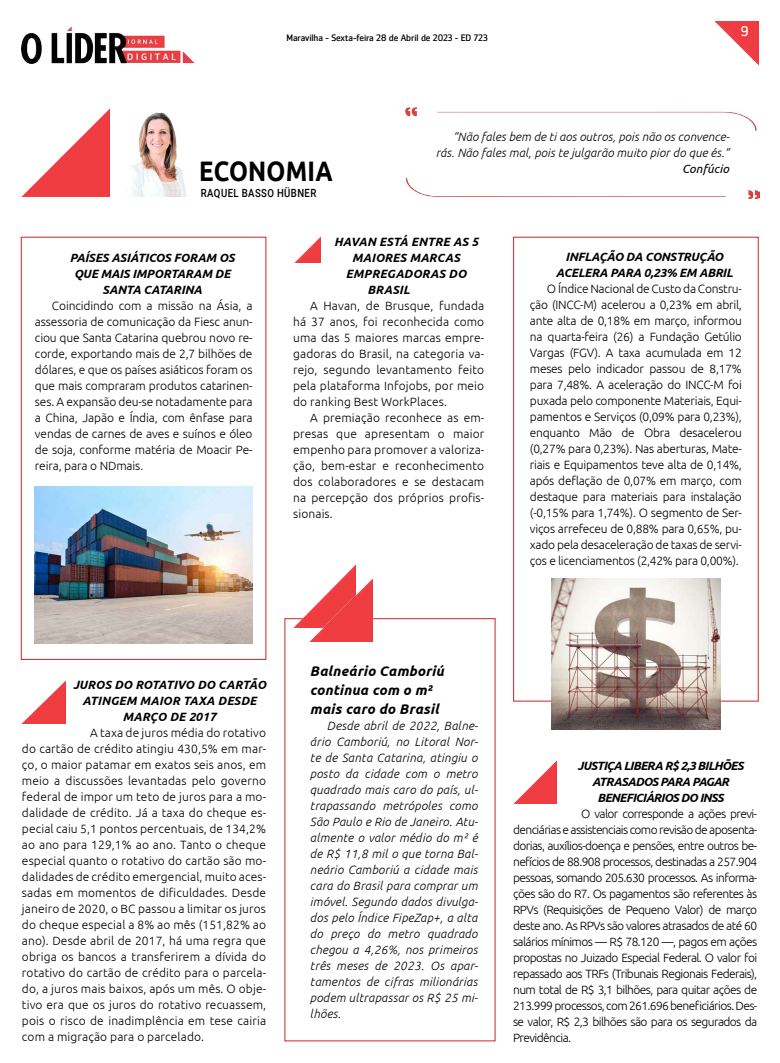
<style>
.page{position:relative;width:780px;height:1063px;background:#fff}
.page>*{position:absolute;margin:0;border:0;box-sizing:border-box;transform-origin:0 0}
.t1{font:700 28.2px "Ubuntu";letter-spacing:.01em;color:#000;scale:.85 1}
.t2{font:italic 700 14px/19px "Ubuntu";letter-spacing:.02em;color:#000}
.t3{font:14px "Zemestro Std";color:#fff}
.t4{font:300 12px/16px "Ubuntu";color:#000;text-align:justify}
.t5{font:italic 300 12px/16px "Ubuntu";letter-spacing:.01em;color:#000;text-align:right}
.t6{font:italic 700 12px/16px "Ubuntu";letter-spacing:-.01em;color:#000;text-align:center}
.t7{font:italic 700 12px/16px "Ubuntu";letter-spacing:.01em;color:#000;text-align:center}
.t8{font:italic 700 12px/16px "Ubuntu";letter-spacing:-.05em;color:#000;text-align:center}
.t9{font:italic 12px "Ubuntu";letter-spacing:.01em;color:#000}
.t10{font:500 11.3px "Roboto";letter-spacing:.045em;color:#000;scale:.85 1}
.t11{font:9.3px "Zemestro Std";letter-spacing:-.01em;color:#000}
</style>
<div class="page">
<img style="left:714px;top:21px;width:44px;height:44px">
<img style="left:22px;top:26px;width:172px;height:38px">
<img style="left:22px;top:109px;width:88px;height:87px">
<img style="left:132px;top:112px;width:55px;height:85px">
<img style="left:405px;top:107px;width:354px;height:91px">
<img style="left:35px;top:486px;width:217px;height:158px">
<img style="left:22px;top:681px;width:43px;height:42px">
<img style="left:513px;top:761px;width:43px;height:43px">
<div style="left:21px;top:237px;width:245px;height:423px;border:1px solid #d22229"></div>
<div style="left:513px;top:237px;width:245px;height:465px;border:1px solid #d22229"></div>
<img style="left:295px;top:237px;width:25px;height:25px">
<img style="left:551px;top:578px;width:169px;height:151px">
<img style="left:293px;top:565px;width:62px;height:62px">
<img style="left:310px;top:579px;width:62px;height:62px">
<p class="t11" style="left:286px;top:33px;width:203px">Maravilha - Sexta-feira 28 de Abril de 2023 - ED 723</p>
<p class="t3" style="left:740px;top:23px;width:9px">9</p>
<h1 class="t1" style="left:199px;top:154px;width:159px">ECONOMIA</h1>
<p class="t10" style="left:201px;top:185px;width:137px">RAQUEL BASSO HÜBNER</p>
<p class="t5" style="left:435px;top:129px;width:295px">“Não fales bem de ti aos outros, pois não os convence&shy;rás. Não fales mal, pois te julgarão muito pior do que és.”</p>
<p class="t9" style="left:682px;top:162px;width:49px">Confúcio</p>
<p class="t6" style="left:70px;top:249px;width:166px">PAÍSES ASIÁTICOS FORAM OS<br>QUE MAIS IMPORTARAM DE<br>SANTA CATARINA</p>
<p class="t4" style="left:35px;top:297px;width:219px;text-indent:17px">Coincidindo com a missão na Ásia, a assessoria de comunicação da Fiesc anun&shy;ciou que Santa Catarina quebrou novo re&shy;corde, exportando mais de 2,7 bilhões de dólares, e que os países asiáticos foram os que mais compraram produtos catarinen&shy;ses. A expansão deu-se notadamente para a China, Japão e Índia, com ênfase para vendas de carnes de aves e suínos e óleo de soja, conforme matéria de Moacir Pe&shy;reira, para o NDmais.</p>
<p class="t7" style="left:334px;top:234px;width:146px">HAVAN ESTÁ ENTRE AS 5</p>
<p class="t7" style="left:352px;top:250px;width:109px">MAIORES MARCAS</p>
<p class="t7" style="left:346px;top:266px;width:122px">EMPREGADORAS DO</p>
<p class="t6" style="left:367px;top:282px;width:44px">BRASIL</p>
<p class="t4" style="left:293px;top:297px;width:193px;text-indent:17px">A Havan, de Brusque, fundada há 37 anos, foi reconhecida como uma das 5 maiores marcas empre&shy;gadoras do Brasil, na categoria va&shy;rejo, segundo levantamento feito pela plataforma Infojobs, por meio do ranking Best WorkPlaces.</p>
<p class="t4" style="left:293px;top:409px;width:193px;text-indent:17px">A premiação reconhece as em&shy;presas que apresentam o maior empenho para promover a valoriza&shy;ção, bem-estar e reconhecimento dos colaboradores e se destacam na percepção dos próprios profis&shy;sionais.</p>
<p class="t6" style="left:556px;top:248px;width:178px">INFLAÇÃO DA CONSTRUÇÃO<br>ACELERA PARA 0,23% EM ABRIL</p>
<p class="t4" style="left:530px;top:280px;width:213px;text-indent:17px">O Índice Nacional de Custo da Constru&shy;ção (INCC-M) acelerou a 0,23% em abril, ante alta de 0,18% em março, informou na quarta-feira (26) a Fundação Getúlio Vargas (FGV). A taxa acumulada em 12 meses pelo indicador passou de 8,17% para 7,48%. A aceleração do INCC-M foi puxada pelo componente Materiais, Equi&shy;pamentos e Serviços (0,09% para 0,23%), enquanto Mão de Obra desacelerou (0,27% para 0,23%). Nas aberturas, Mate&shy;riais e Equipamentos teve alta de 0,14%, após deflação de 0,07% em março, com destaque para materiais para instalação (-0,15% para 1,74%). O segmento de Ser&shy;viços arrefeceu de 0,88% para 0,65%, pu&shy;xado pela desaceleração de taxas de servi&shy;ços e licenciamentos (2,42% para 0,00%).</p>
<p class="t7" style="left:73px;top:677px;width:195px">JUROS DO ROTATIVO DO CARTÃO<br>ATINGEM MAIOR TAXA DESDE<br>MARÇO DE 2017</p>
<p class="t4" style="left:22px;top:725px;width:246px;text-indent:68px">A taxa de juros média do rotativo do cartão de crédito atingiu 430,5% em mar&shy;ço, o maior patamar em exatos seis anos, em meio a discussões levantadas pelo governo federal de impor um teto de juros para a mo&shy;dalidade de crédito. Já a taxa do cheque es&shy;pecial caiu 5,1 pontos percentuais, de 134,2% ao ano para 129,1% ao ano. Tanto o cheque especial quanto o rotativo do cartão são mo&shy;dalidades de crédito emergencial, muito aces&shy;sadas em momentos de dificuldades. Desde janeiro de 2020, o BC passou a limitar os juros do cheque especial a 8% ao mês (151,82% ao ano). Desde abril de 2017, há uma regra que obriga os bancos a transferirem a dívida do rotativo do cartão de crédito para o parcela&shy;do, a juros mais baixos, após um mês. O obje&shy;tivo era que os juros do rotativo recuassem, pois o risco de inadimplência em tese cairia com a migração para o parcelado.</p>
<p class="t2" style="left:310px;top:661px;width:135px">Balneário Camboriú continua com o m² mais caro do Brasil</p>
<p class="t5" style="left:310px;top:717px;width:170px;text-align:justify;text-indent:17px">Desde abril de 2022, Balne&shy;ário Camboriú, no Litoral Nor&shy;te de Santa Catarina, atingiu o posto da cidade com o metro quadrado mais caro do país, ul&shy;trapassando metrópoles como São Paulo e Rio de Janeiro. Atu&shy;almente o valor médio do m² é de R$ 11,8 mil o que torna Bal&shy;neário Camboriú a cidade mais cara do Brasil para comprar um imóvel. Segundo dados divulga&shy;dos pelo Índice FipeZap+, a alta do preço do metro quadrado chegou a 4,26%, nos primeiros três meses de 2023. Os apar&shy;tamentos de cifras milionárias podem ultrapassar os R$ 25 mi&shy;lhões.</p>
<p class="t8" style="left:577px;top:757px;width:168px">JUSTIÇA LIBERA R$ 2,3 BILHÕES<br>ATRASADOS PARA PAGAR<br>BENEFICIÁRIOS DO INSS</p>
<p class="t4" style="left:513px;top:805px;width:246px;text-indent:68px">O valor corresponde a ações previ&shy;denciárias e assistenciais como revisão de aposenta&shy;dorias, auxílios-doença e pensões, entre outros be&shy;nefícios de 88.908 processos, destinadas a 257.904 pessoas, somando 205.630 processos. As informa&shy;ções são do R7. Os pagamentos são referentes às RPVs (Requisições de Pequeno Valor) de março deste ano. As RPVs são valores atrasados de até 60 salários mínimos — R$ 78.120 —, pagos em ações propostas no Juizado Especial Federal. O valor foi repassado aos TRFs (Tribunais Regionais Federais), num total de R$ 3,1 bilhões, para quitar ações de 213.999 processos, com 261.696 beneficiários. Des&shy;se valor, R$ 2,3 bilhões são para os segurados da Previdência.</p>
</div>
